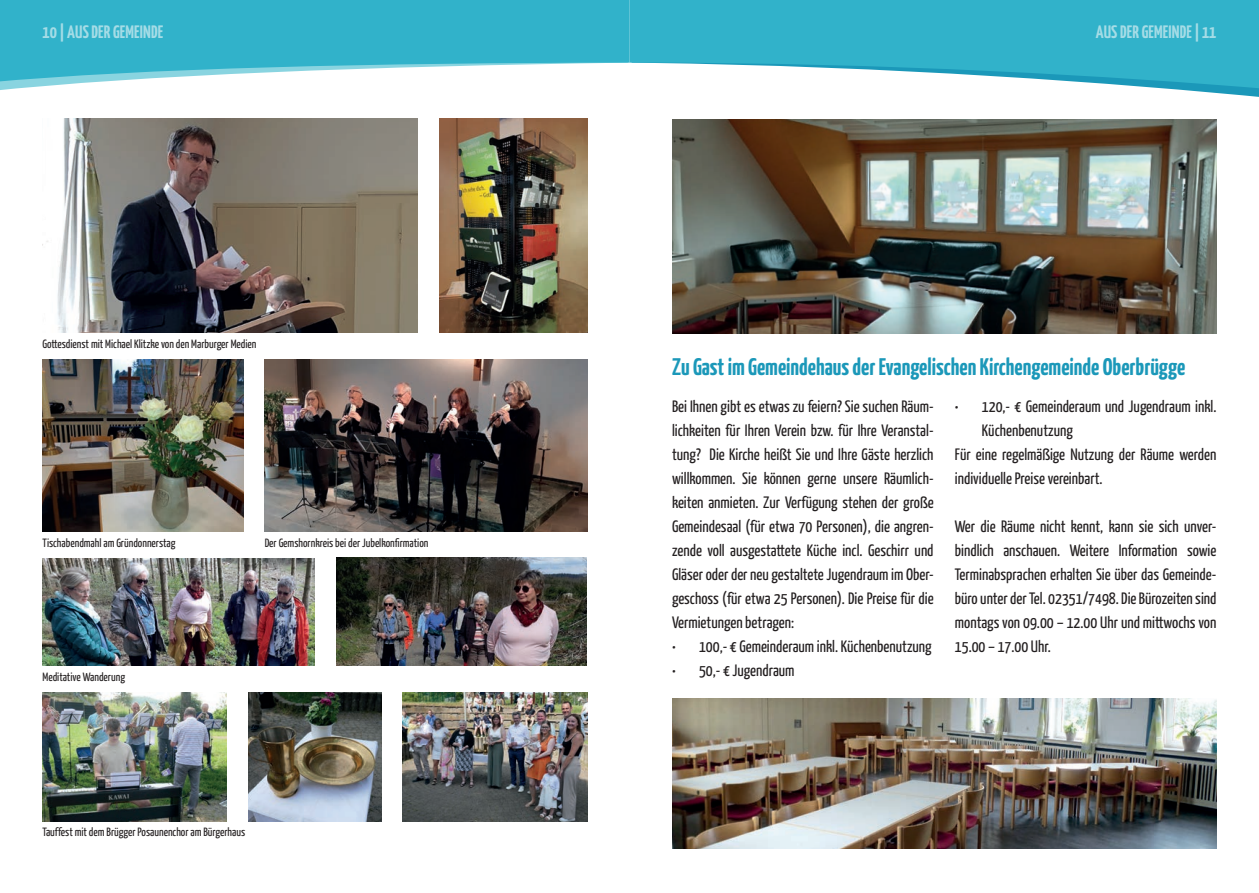
<style>
.page{position:relative;width:1259px;height:893px;background:#fff}
.page>*{position:absolute;margin:0;border:0;box-sizing:border-box;transform-origin:0 0}
.t1{font:700 24px "Yanone Kaffeesatz";color:#1b98b9}
.t2{font:700 18px "Yanone Kaffeesatz";letter-spacing:.01em;color:#a5dce6}
.t3{font:16.5px/24px "Yanone Kaffeesatz";color:#231f20;text-align:justify}
.t4{font:12px "Yanone Kaffeesatz";color:#231f20}
</style>
<div class="page">
<img style="left:336px;top:558px;width:251px;height:107px">
<img style="left:439px;top:118px;width:148px;height:215px">
<img style="left:43px;top:360px;width:200px;height:172px">
<img style="left:46px;top:118px;width:372px;height:215px">
<img style="left:265px;top:360px;width:322px;height:172px">
<img style="left:43px;top:558px;width:272px;height:107px">
<img style="left:43px;top:692px;width:184px;height:129px">
<img style="left:403px;top:692px;width:184px;height:129px">
<img style="left:248px;top:692px;width:133px;height:129px">
<img style="left:672px;top:119px;width:544px;height:214px">
<img style="left:672px;top:698px;width:544px;height:151px">
<svg style="left:1172px;top:89px;width:87px;height:8px"></svg>
<svg style="left:629px;top:0;width:630px;height:89px;fill:#31b2ca"></svg>
<svg style="left:0;top:83px;width:80px;height:7px"></svg>
<svg style="left:0;top:0;width:629px;height:83px;background:#50bdd2"></svg>
<p class="t2" style="left:43px;top:21px;width:122px">10 | AUS DER GEMEINDE</p>
<p class="t2" style="left:1095px;top:21px;width:122px">AUS DER GEMEINDE | 11</p>
<p class="t4" style="left:43px;top:337px;width:215px">Gottesdienst mit Michael Klitzke von den Marburger Medien</p>
<p class="t4" style="left:43px;top:535px;width:135px">Tischabendmahl am Gründonnerstag</p>
<p class="t4" style="left:265px;top:535px;width:165px">Der Gemshornkreis bei der Jubelkonfirmation</p>
<p class="t4" style="left:43px;top:669px;width:84px">Meditative Wanderung</p>
<p class="t4" style="left:43px;top:825px;width:204px">Tauffest mit dem Brügger Posaunenchor am Bürgerhaus</p>
<h1 class="t1" style="left:672px;top:352px;width:515px">Zu Gast im Gemeindehaus der Evangelischen Kirchengemeinde Oberbrügge</h1>
<p class="t3" style="left:672px;top:394px;width:263px">Bei Ihnen gibt es etwas zu feiern? Sie suchen Räum&shy;lichkeiten für Ihren Verein bzw. für Ihre Veranstal&shy;tung? Die Kirche heißt Sie und Ihre Gäste herzlich willkommen. Sie können gerne unsere Räumlich&shy;keiten anmieten. Zur Verfügung stehen der große Gemeindesaal (für etwa 70 Personen), die angren&shy;zende voll ausgestattete Küche incl. Geschirr und Gläser oder der neu gestaltete Jugendraum im Ober&shy;geschoss (für etwa 25 Personen). Die Preise für die Vermietungen betragen:</p>
<p class="t3" style="left:672px;top:634px;width:261px">• 100,- € Gemeinderaum inkl. Küchenbenutzung</p>
<p class="t3" style="left:672px;top:658px;width:124px">• 50,- € Jugendraum</p>
<p class="t3" style="left:955px;top:394px;width:263px">• 120,- € Gemeinderaum und Jugendraum inkl.</p>
<p class="t3" style="left:982px;top:418px;width:92px">Küchenbenutzung</p>
<p class="t3" style="left:955px;top:442px;width:263px">Für eine regelmäßige Nutzung der Räume werden</p>
<p class="t3" style="left:955px;top:466px;width:149px">individuelle Preise vereinbart.</p>
<p class="t3" style="left:955px;top:514px;width:263px">Wer die Räume nicht kennt, kann sie sich unver&shy;bindlich anschauen. Weitere Information sowie Terminabsprachen erhalten Sie über das Gemeinde&shy;büro unter der Tel. 02351/7498. Die Bürozeiten sind montags von 09.00 – 12.00 Uhr und mittwochs von 15.00 – 17.00 Uhr.</p>
</div>
